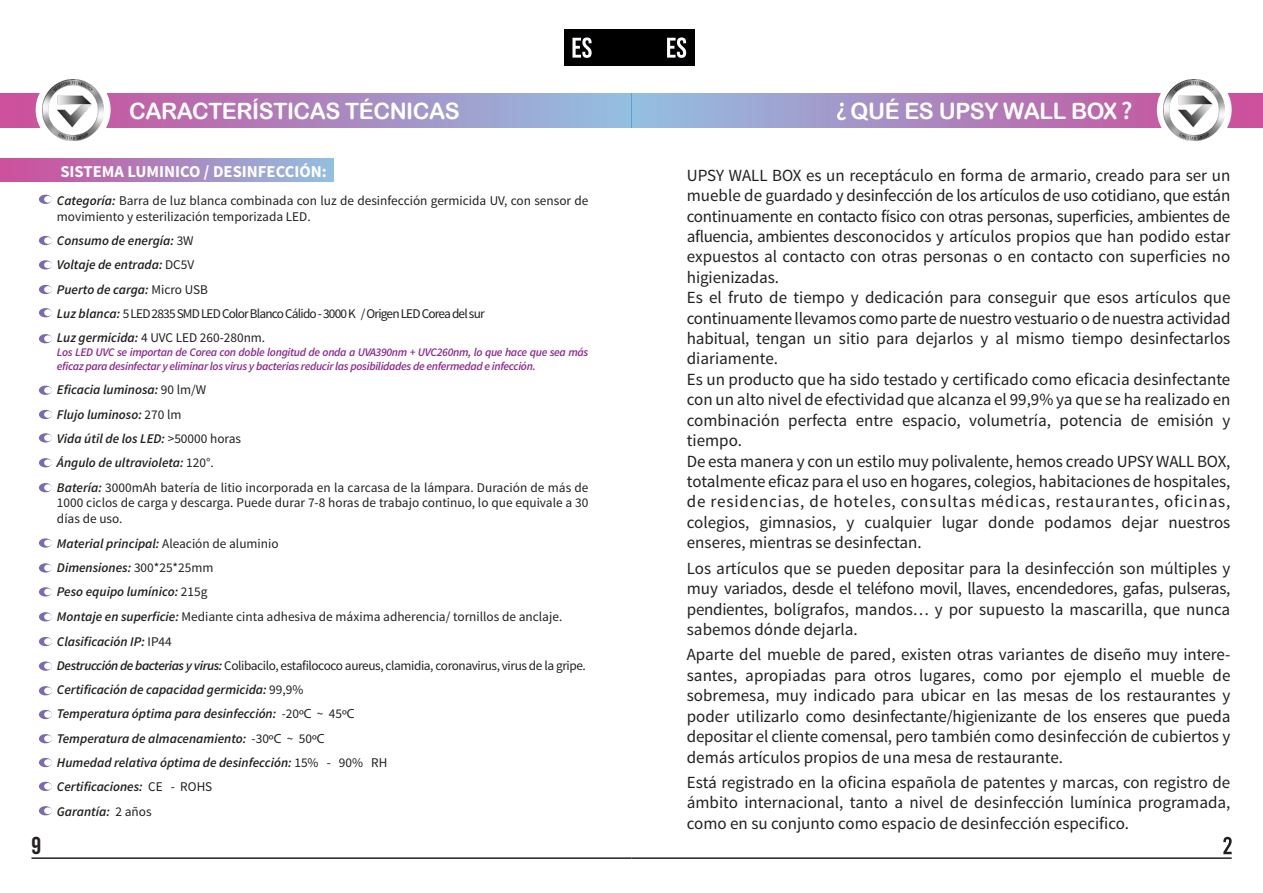
<style>
.page{position:relative;width:1263px;height:893px;background:#fff}
.page>*{position:absolute;margin:0;border:0;box-sizing:border-box;transform-origin:0 0}
.t1{font:24.3px "Bebas Neue";color:#231f1f}
.t2{font:22.5px "Arial Rounded MT Bold";letter-spacing:-.02em;color:#fff}
.t3{font:16.95px/20.4px "Source Sans Pro";color:#231f1f;text-align:justify}
.t4{font:700 16.65px "Source Sans Pro";color:#fff}
.t5{font:italic 600 13.35px/24.3px "Source Sans Pro";color:#231f1f}
.t6{font:13.35px/24.3px "Source Sans Pro";color:#231f1f}
.t7{font:13.35px/24.3px "Source Sans Pro";letter-spacing:-.06em;color:#231f1f}
.t8{font:italic 600 11.7px/14px "Source Sans Pro";letter-spacing:-.025em;color:#8e2c8f}
.s1{font-weight:600;font-style:italic}
.s2{font-weight:400;font-style:normal}
.s3{font-family:"Myriad Pro";font-weight:400;font-style:normal}
.s4{font-family:"Source Sans Pro";font-weight:600;font-size:25.5px}
</style>
<div class="page">
<hr style="left:31px;top:857px;width:600px;height:2px;background:#231f1f">
<div style="left:564px;top:30px;width:67px;height:36px;background:#000"></div>
<svg style="left:572px;top:37px;width:20px;height:21px"></svg>
<svg style="left:0;top:93px;width:631px;height:34px;background:#ab8ac0"></svg>
<div style="left:36px;top:72px;width:75px;height:75px;background:#fff;border-radius:50%"></div>
<img style="left:43px;top:79px;width:61px;height:61px">
<div style="left:39px;top:195px;width:13px;height:9px;background:#796cb0;border-radius:50%"></div>
<div style="left:44px;top:196px;width:8px;height:7px;background:#fff;border-radius:50%"></div>
<div style="left:39px;top:236px;width:13px;height:9px;background:#796cb0;border-radius:50%"></div>
<div style="left:44px;top:237px;width:8px;height:7px;background:#fff;border-radius:50%"></div>
<svg style="left:39px;top:260px;width:13px;height:10px"></svg>
<div style="left:44px;top:262px;width:8px;height:6px;background:#fff;border-radius:50%"></div>
<div style="left:39px;top:285px;width:13px;height:9px;background:#796cb0;border-radius:50%"></div>
<div style="left:44px;top:286px;width:8px;height:7px;background:#fff;border-radius:50%"></div>
<div style="left:39px;top:308px;width:13px;height:9px;background:#796cb0;border-radius:50%"></div>
<div style="left:44px;top:309px;width:8px;height:7px;background:#fff;border-radius:50%"></div>
<div style="left:39px;top:334px;width:13px;height:9px;background:#796cb0;border-radius:50%"></div>
<div style="left:44px;top:335px;width:8px;height:7px;background:#fff;border-radius:50%"></div>
<div style="left:39px;top:386px;width:13px;height:9px;background:#796cb0;border-radius:50%"></div>
<div style="left:44px;top:387px;width:8px;height:7px;background:#fff;border-radius:50%"></div>
<div style="left:39px;top:410px;width:13px;height:9px;background:#796cb0;border-radius:50%"></div>
<div style="left:44px;top:411px;width:8px;height:7px;background:#fff;border-radius:50%"></div>
<svg style="left:39px;top:433px;width:13px;height:9px"></svg>
<div style="left:44px;top:435px;width:8px;height:6px;background:#fff;border-radius:50%"></div>
<div style="left:39px;top:458px;width:13px;height:9px;background:#796cb0;border-radius:50%"></div>
<div style="left:44px;top:459px;width:8px;height:7px;background:#fff;border-radius:50%"></div>
<div style="left:39px;top:483px;width:13px;height:9px;background:#796cb0;border-radius:50%"></div>
<div style="left:44px;top:484px;width:8px;height:7px;background:#fff;border-radius:50%"></div>
<svg style="left:39px;top:538px;width:13px;height:10px"></svg>
<div style="left:44px;top:540px;width:8px;height:6px;background:#fff;border-radius:50%"></div>
<svg style="left:39px;top:563px;width:13px;height:10px"></svg>
<div style="left:44px;top:565px;width:8px;height:6px;background:#fff;border-radius:50%"></div>
<svg style="left:39px;top:587px;width:13px;height:9px"></svg>
<div style="left:44px;top:589px;width:8px;height:6px;background:#fff;border-radius:50%"></div>
<div style="left:0;top:159px;width:334px;height:23px;background:linear-gradient(to right,#cc4b99,#91bee1)"></div>
<div style="left:39px;top:612px;width:13px;height:9px;background:#796cb0;border-radius:50%"></div>
<div style="left:44px;top:613px;width:8px;height:7px;background:#fff;border-radius:50%"></div>
<div style="left:39px;top:637px;width:13px;height:9px;background:#796cb0;border-radius:50%"></div>
<div style="left:44px;top:638px;width:8px;height:7px;background:#fff;border-radius:50%"></div>
<svg style="left:39px;top:661px;width:13px;height:10px"></svg>
<div style="left:44px;top:663px;width:8px;height:6px;background:#fff;border-radius:50%"></div>
<div style="left:39px;top:686px;width:13px;height:9px;background:#796cb0;border-radius:50%"></div>
<div style="left:44px;top:687px;width:8px;height:7px;background:#fff;border-radius:50%"></div>
<div style="left:39px;top:734px;width:13px;height:9px;background:#796cb0;border-radius:50%"></div>
<div style="left:44px;top:735px;width:8px;height:7px;background:#fff;border-radius:50%"></div>
<div style="left:39px;top:710px;width:13px;height:9px;background:#796cb0;border-radius:50%"></div>
<div style="left:44px;top:711px;width:8px;height:7px;background:#fff;border-radius:50%"></div>
<div style="left:39px;top:758px;width:13px;height:9px;background:#796cb0;border-radius:50%"></div>
<div style="left:44px;top:759px;width:8px;height:7px;background:#fff;border-radius:50%"></div>
<div style="left:39px;top:782px;width:13px;height:9px;background:#796cb0;border-radius:50%"></div>
<div style="left:44px;top:783px;width:8px;height:7px;background:#fff;border-radius:50%"></div>
<div style="left:39px;top:806px;width:13px;height:9px;background:#796cb0;border-radius:50%"></div>
<div style="left:44px;top:807px;width:8px;height:7px;background:#fff;border-radius:50%"></div>
<svg style="left:1223px;top:837px;width:9px;height:17px"></svg>
<hr style="left:631px;top:857px;width:601px;height:2px;background:#231f1f">
<div style="left:631px;top:30px;width:64px;height:36px;background:#000"></div>
<svg style="left:667px;top:37px;width:19px;height:21px"></svg>
<svg style="left:631px;top:93px;width:632px;height:34px;background:#ab8ac0"></svg>
<div style="left:1157px;top:72px;width:75px;height:75px;background:#fff;border-radius:50%"></div>
<img style="left:1164px;top:79px;width:60px;height:61px">
<svg style="left:837px;top:103px;width:9px;height:17px"></svg>
<h2 class="t2" style="left:129px;top:98px;width:332px">CARACTERÍSTICAS TÉCNICAS</h2>
<h1 class="t1" style="left:32px;top:832px;width:11px">9</h1>
<p class="t4" style="left:60px;top:160px;width:268px">SISTEMA LUMINICO / DESINFECCIÓN:</p>
<p class="t6" style="left:57px;top:193px;width:533px;line-height:15.9px"><span class="s1">Categoría:</span> Barra de luz blanca combinada con luz de desinfección germicida UV, con sensor de movimiento y esterilización temporizada LED.</p>
<p class="t7" style="left:57px;top:229px;width:429px"><span class="s1">Consumo de energía:</span> 3W<br><span class="s1">Voltaje de entrada:</span> DC5V<br><span class="s1">Puerto de carga:</span> Micro USB<br><span class="s1">Luz blanca:</span> 5 LED 2835 SMD LED Color Blanco Cálido - 3000 K / Origen LED Corea del sur <span class="s1">Luz germicida:</span> 4 UVC LED 260-280nm.</p>
<p class="t8" style="left:57px;top:345px;width:533px">Los LED UVC se importan de Corea con doble longitud de onda a UVA390nm + UVC260nm, lo que hace que sea más eficaz para desinfectar y eliminar los virus y bacterias reducir las posibilidades de enfermedad e infección.</p>
<p class="t6" style="left:57px;top:378px;width:533px"><span class="s1">Eficacia luminosa:</span> 90 lm/W<br><span class="s1">Flujo luminoso:</span> 270 lm<br><span class="s1">Vida útil de los LED:</span> &gt;50000 horas<br><span class="s1">Ángulo de ultravioleta:</span> 120°.<br><span class="s1">Batería:</span> 3000mAh batería de litio incorporada en la carcasa de la lámpara. Duración de más de</p>
<p class="t6" style="left:57px;top:495px;width:533px;line-height:15.9px">1000 ciclos de carga y descarga. Puede durar 7-8 horas de trabajo continuo, lo que equivale a 30 días de uso.</p>
<p class="t5" style="left:57px;top:531px;width:530px">Material principal: <span class="s2">Aleación de aluminio<br></span>Dimensiones: <span class="s2">300*25*25mm<br></span>Peso equipo lumínico: <span class="s2">215g<br></span>Montaje en superficie: <span class="s2">Mediante cinta adhesiva de máxima adherencia/ tornillos de anclaje.<br></span>Clasificación IP: <span class="s2">IP44<br></span>Destrucción de bacterias y virus: <span class="s2">Colibacilo, estafilococo aureus, clamidia, coronavirus, virus de la gripe.<br></span>Certificación de capacidad germicida: <span class="s2">99,9%<br></span>Temperatura óptima para desinfección: <span class="s2">-20</span><span class="s3">ºC</span> <span class="s2">~ 45</span><span class="s3">ºC<br></span>Temperatura de almacenamiento: <span class="s2">-30</span><span class="s3">ºC</span> <span class="s2">~ 50</span><span class="s3">ºC<br></span>Humedad relativa óptima de desinfección: <span class="s2">15% - 90% RH<br></span>Certificaciones: <span class="s2">CE - ROHS<br></span>Garantía: <span class="s2">2 años</span></p>
<h2 class="t2" style="left:851px;top:98px;width:283px">QUÉ ES UPSY WALL BOX <span class="s4">?</span></h2>
<p class="t3" style="left:687px;top:165px;width:545px;text-align:left">UPSY WALL BOX es un receptáculo en forma de armario, creado para ser un mueble de guardado y desinfección de los artículos de uso cotidiano, que están continuamente en contacto físico con otras personas, superficies, ambientes de afluencia, ambientes desconocidos y artículos propios que han podido estar expuestos al contacto con otras personas o en contacto con superficies no higienizadas.<br>Es el fruto de tiempo y dedicación para conseguir que esos artículos que continuamente llevamos como parte de nuestro vestuario o de nuestra actividad habitual, tengan un sitio para dejarlos y al mismo tiempo desinfectarlos diariamente.<br>Es un producto que ha sido testado y certificado como eficacia desinfectante con un alto nivel de efectividad que alcanza el 99,9% ya que se ha realizado en combinación perfecta entre espacio, volumetría, potencia de emisión y tiempo.<br>De esta manera y con un estilo muy polivalente, hemos creado UPSY WALL BOX, totalmente eficaz para el uso en hogares, colegios, habitaciones de hospitales, de residencias, de hoteles, consultas médicas, restaurantes, oficinas, colegios, gimnasios, y cualquier lugar donde podamos dejar nuestros enseres, mientras se desinfectan.</p>
<p class="t3" style="left:687px;top:558px;width:545px">Los artículos que se pueden depositar para la desinfección son múltiples y muy variados, desde el teléfono movil, llaves, encendedores, gafas, pulseras, pendientes, bolígrafos, mandos… y por supuesto la mascarilla, que nunca sabemos dónde dejarla.</p>
<p class="t3" style="left:687px;top:645px;width:545px">Aparte del mueble de pared, existen otras variantes de diseño muy intere&shy;santes, apropiadas para otros lugares, como por ejemplo el mueble de sobremesa, muy indicado para ubicar en las mesas de los restaurantes y poder utilizarlo como desinfectante/higienizante de los enseres que pueda depositar el cliente comensal, pero también como desinfección de cubiertos y demás artículos propios de una mesa de restaurante.</p>
<p class="t3" style="left:687px;top:772px;width:545px">Está registrado en la oficina española de patentes y marcas, con registro de ámbito internacional, tanto a nivel de desinfección lumínica programada, como en su conjunto como espacio de desinfección especifico.</p>
</div>
